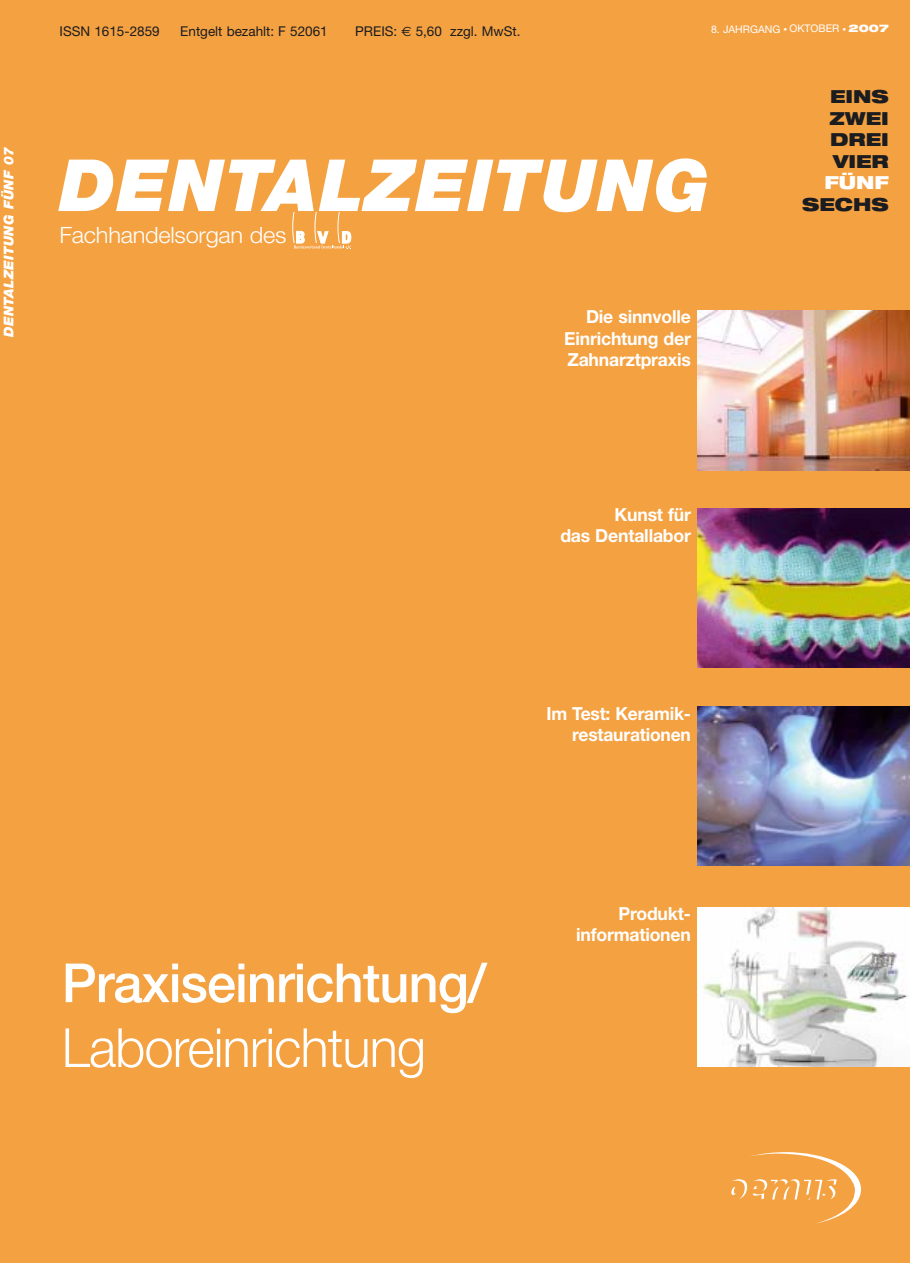
<style>
.page{position:relative;width:910px;height:1263px;background:#f4a141}
.page>*{position:absolute;margin:0;border:0;box-sizing:border-box;transform-origin:0 0}
.t1{font:italic 900 72px "Helvetica Neue";letter-spacing:.02em;color:#fff}
.t2{font:500 54px "Helvetica Neue";letter-spacing:-.015em;color:#fff}
.t3{font:300 54px "Helvetica Neue";letter-spacing:-.015em;color:#fff}
.t4{font:300 22.5px "Helvetica Neue";letter-spacing:-.01em;color:#fff;scale:1.05 1}
.t5{font:700 18px/21.6px "Helvetica Neue";letter-spacing:-.01em;color:#fff;text-align:right}
.t6{font:900 expanded 18px/21.6px "Helvetica Neue";color:#1b1c20;text-align:justify}
.t7{font:900 expanded 18px "Helvetica Neue";color:#fff}
.t8{font:13.5px "Helvetica Neue";color:#1b1c20}
.t9{font:italic 900 13.5px "Helvetica Neue";letter-spacing:.02em;color:#fff}
.t10{font:10.5px "Helvetica Neue";color:#fff}
.s1{font-family:"Euro Sans"}
.s2{font-size:7.5px}
.s3{font-weight:900;font-stretch:expanded}
</style>
<div class="page">
<svg style="left:731px;top:1152px;width:130px;height:71px"></svg>
<img style="left:697px;top:311px;width:213px;height:159px">
<img style="left:697px;top:508px;width:213px;height:160px">
<img style="left:697px;top:706px;width:213px;height:159px">
<img style="left:697px;top:907px;width:213px;height:159px">
<svg style="left:292px;top:212px;width:59px;height:37px"></svg>
<p class="t9" style="left:4px;top:337px;width:191px;rotate:-90deg">DENTALZEITUNG FÜNF 07</p>
<p class="t8" style="left:60px;top:27px;width:102px">ISSN 1615-2859</p>
<p class="t8" style="left:180px;top:27px;width:149px">Entgelt bezahlt: F 52061</p>
<p class="t8" style="left:355px;top:27px;width:167px">PREIS: <span class="s1">€</span> 5,60 zzgl. MwSt.</p>
<p class="t10" style="left:711px;top:25px;width:179px">8. JAHRGANG <span class="s2">•</span> OKTOBER <span class="s2">•</span> <span class="s3">2007</span></p>
<h1 class="t1" style="left:60px;top:160px;width:652px">DENTALZEITUNG</h1>
<p class="t4" style="left:60px;top:227px;width:218px">Fachhandelsorgan des</p>
<p class="t5" style="left:564px;top:308px;width:128px;text-align:justify;text-indent:22px">Die sinnvolle Einrichtung der Zahnarztpraxis</p>
<p class="t6" style="left:829px;top:87px;width:61px">EINS ZWEI DREI VIER</p>
<p class="t7" style="left:824px;top:176px;width:66px">FÜNF</p>
<p class="t6" style="left:802px;top:195px;width:88px">SECHS</p>
<p class="t5" style="left:560px;top:505px;width:132px">Kunst für<br>das Dentallabor</p>
<p class="t5" style="left:546px;top:704px;width:146px">Im Test: Keramik&shy;restaurationen</p>
<h2 class="t2" style="left:62px;top:963px;width:426px">Praxiseinrichtung/</h2>
<h2 class="t3" style="left:62px;top:1028px;width:366px">Laboreinrichtung</h2>
<p class="t5" style="left:576px;top:904px;width:116px">Produkt&shy;informationen</p>
</div>
